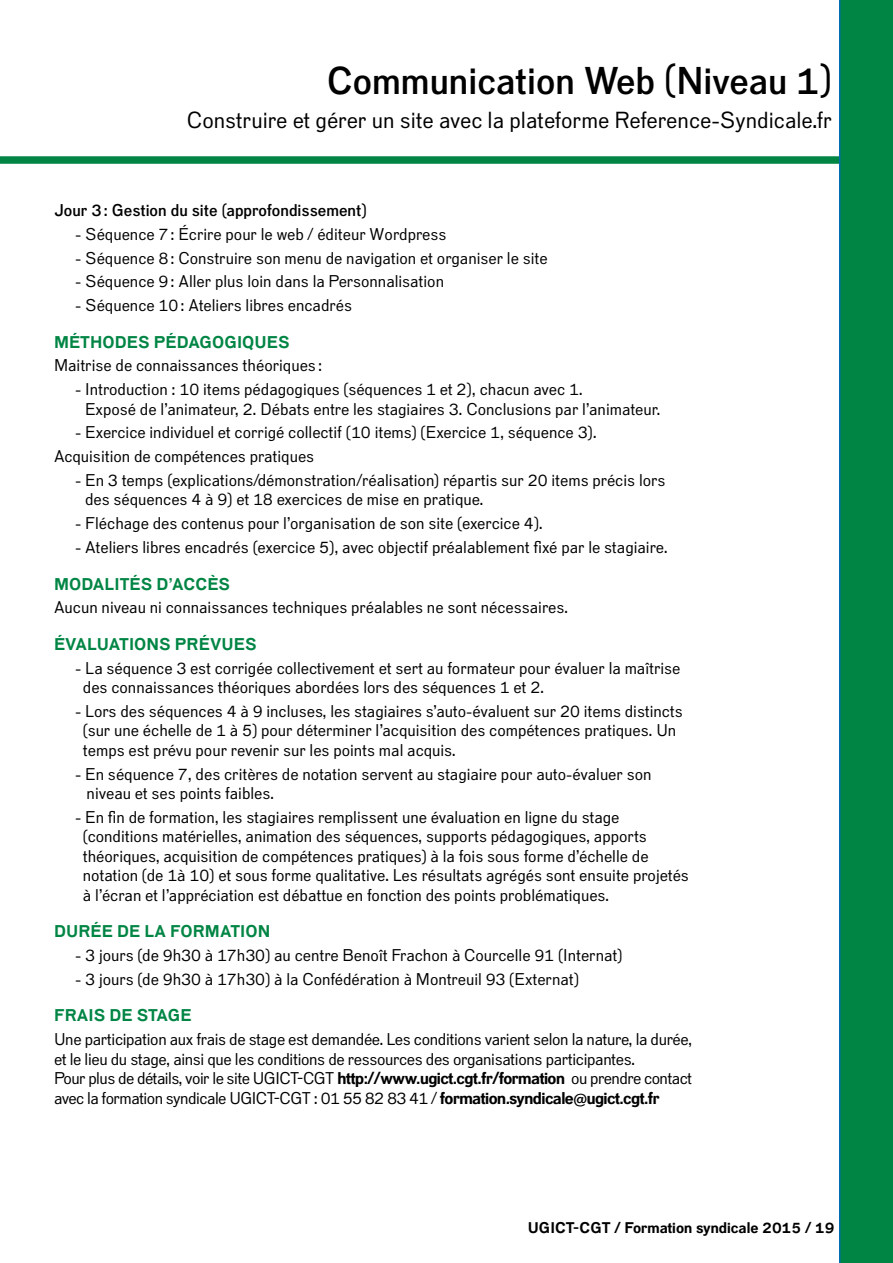
<style>
.page{position:relative;width:893px;height:1263px;background:#fff}
.page>*{position:absolute;margin:0;border:0;box-sizing:border-box;transform-origin:0 0}
.t1{font:500 37.5px "Dada Grotesk";color:#000}
.t2{font:22.5px "Dada Grotesk";color:#000}
.t3{font:16.5px/19.5px "Dada Grotesk";color:#000}
.t4{font:16.5px/19.5px "Dada Grotesk";letter-spacing:-.02em;color:#000}
.t5{font:700 16.5px "Dada Grotesk";letter-spacing:.005em;color:#008544}
.t6{font:500 16.5px "Dada Grotesk";color:#000}
.t7{font:700 15px "Dada Grotesk";color:#000}
.s1{font-weight:700}
</style>
<div class="page">
<div style="left:0;top:156px;width:839px;height:8px;background:#008544"></div>
<div style="left:839px;top:0;width:54px;height:1263px;background:#008544"></div>
<h1 class="t1" style="left:327px;top:58px;width:507px">Communication Web (Niveau 1)</h1>
<h2 class="t2" style="left:187px;top:107px;width:646px">Construire et gérer un site avec la plateforme Reference-Syndicale.fr</h2>
<p class="t6" style="left:54px;top:200px;width:314px">Jour 3 : Gestion du site (approfondissement)</p>
<p class="t3" style="left:75px;top:225px;width:373px">- Séquence 7 : Écrire pour le web / éditeur Wordpress</p>
<p class="t3" style="left:75px;top:248px;width:474px">- Séquence 8 : Construire son menu de navigation et organiser le site</p>
<p class="t3" style="left:75px;top:272px;width:370px">- Séquence 9 : Aller plus loin dans la Personnalisation</p>
<p class="t3" style="left:75px;top:296px;width:278px">- Séquence 10 : Ateliers libres encadrés</p>
<p class="t5" style="left:54px;top:332px;width:237px">MÉTHODES PÉDAGOGIQUES</p>
<p class="t3" style="left:54px;top:356px;width:270px">Maitrise de connaissances théoriques :</p>
<p class="t3" style="left:85px;top:380px;width:577px;text-indent:-10px">- Introduction : 10 items pédagogiques (séquences 1 et 2), chacun avec 1.<br>Exposé de l’animateur, 2. Débats entre les stagiaires 3. Conclusions par l’animateur.</p>
<p class="t3" style="left:54px;top:421px;width:544px;line-height:23.7px;text-indent:21px">- Exercice individuel et corrigé collectif (10 items) (Exercice 1, séquence 3).<br>Acquisition de compétences pratiques</p>
<p class="t3" style="left:85px;top:471px;width:582px;text-indent:-10px">- En 3 temps (explications/démonstration/réalisation) répartis sur 20 items précis lors des séquences 4 à 9) et 18 exercices de mise en pratique.</p>
<p class="t3" style="left:75px;top:514px;width:469px">- Fléchage des contenus pour l’organisation de son site (exercice 4).</p>
<p class="t3" style="left:75px;top:538px;width:594px">- Ateliers libres encadrés (exercice 5), avec objectif préalablement fixé par le stagiaire.</p>
<p class="t5" style="left:54px;top:574px;width:178px">M ODALITÉS D’ACCÈS</p>
<p class="t3" style="left:54px;top:598px;width:516px">Aucun niveau ni connaissances techniques préalables ne sont nécessaires.</p>
<p class="t5" style="left:54px;top:634px;width:204px">ÉVALUATIONS PRÉVUES</p>
<p class="t3" style="left:83px;top:658px;width:599px;text-indent:-8px">- La séquence 3 est corrigée collectivement et sert au formateur pour évaluer la maîtrise des connaissances théoriques abordées lors des séquences 1 et 2.</p>
<p class="t3" style="left:83px;top:702px;width:601px;text-indent:-8px">- Lors des séquences 4 à 9 incluses, les stagiaires s’auto-évaluent sur 20 items distincts (sur une échelle de 1 à 5) pour déterminer l’acquisition des compétences pratiques. Un temps est prévu pour revenir sur les points mal acquis.</p>
<p class="t3" style="left:87px;top:764px;width:566px;text-indent:-11px">- En séquence 7, des critères de notation servent au stagiaire pour auto-évaluer son niveau et ses points faibles.</p>
<p class="t3" style="left:83px;top:808px;width:608px;text-indent:-8px">- En fin de formation, les stagiaires remplissent une évaluation en ligne du stage (conditions matérielles, animation des séquences, supports pédagogiques, apports théoriques, acquisition de compétences pratiques) à la fois sous forme d’échelle de notation (de 1à 10) et sous forme qualitative. Les résultats agrégés sont ensuite projetés à l’écran et l’appréciation est débattue en fonction des points problématiques.</p>
<p class="t5" style="left:54px;top:922px;width:218px">DURÉE DE LA FORMATION</p>
<p class="t3" style="left:75px;top:946px;width:549px">- 3 jours (de 9h30 à 17h30) au centre Benoît Frachon à Courcelle 91 (Internat)</p>
<p class="t3" style="left:75px;top:970px;width:505px">- 3 jours (de 9h30 à 17h30) à la Confédération à Montreuil 93 (Externat)</p>
<p class="t5" style="left:54px;top:1006px;width:139px">FRAIS DE STAGE</p>
<p class="t4" style="left:54px;top:1030px;width:640px">Une participation aux frais de stage est demandée. Les conditions varient selon la nature, la durée, et le lieu du stage, ainsi que les conditions de ressources des organisations participantes.<br>Pour plus de détails, voir le site UGICT-CGT <span class="s1">HTTP://WWW.UGICT.CGT.FR/FORMATION</span> ou prendre contact avec la formation syndicale UGICT-CGT : 01 55 82 83 41 / <span class="s1">FORMATION.SYNDICALE@UGICT.CGT.FR</span></p>
<p class="t7" style="left:528px;top:1218px;width:308px">UGICT-CGT / FORMATION SYNDICALE 2015 / 19</p>
</div>
